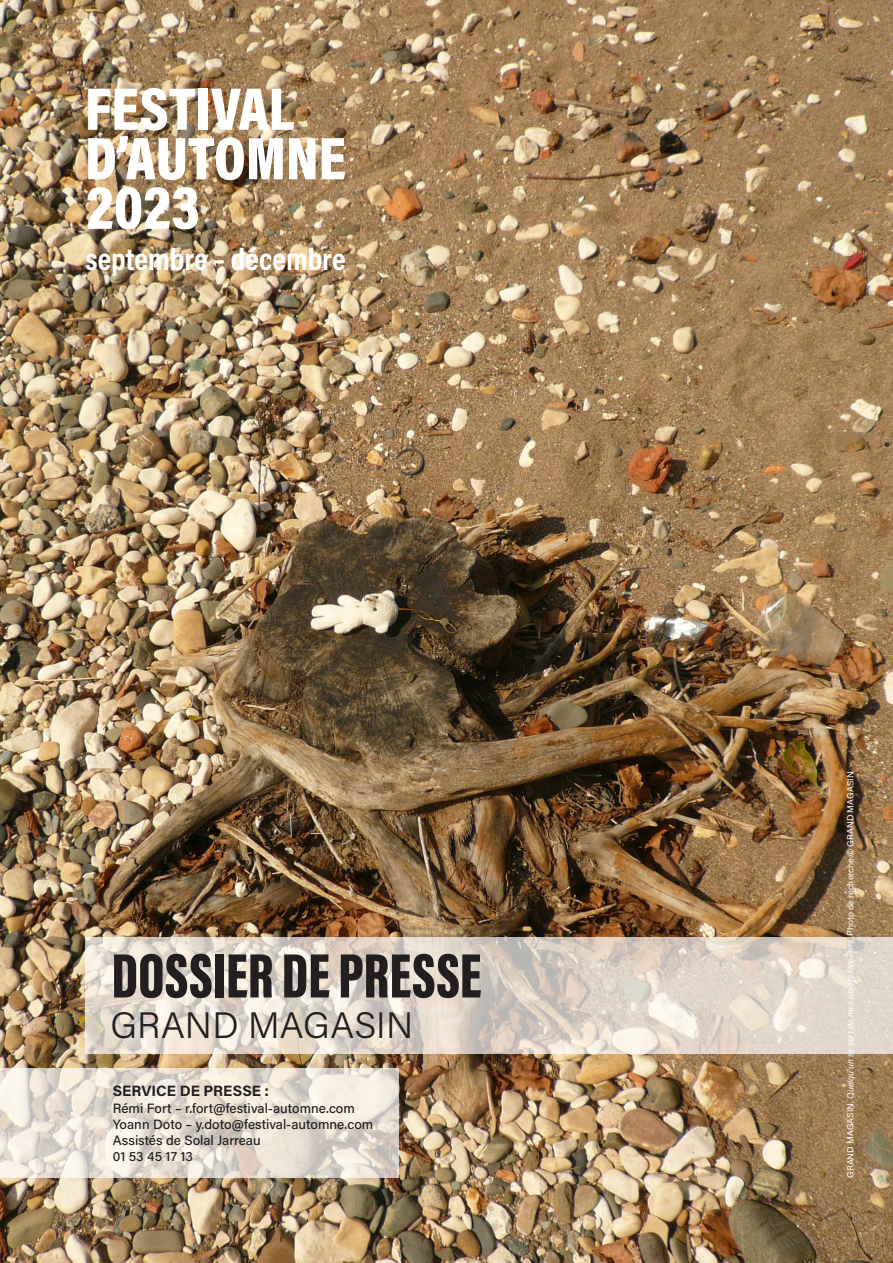
<style>
.page{position:relative;width:893px;height:1263px;background:#fff}
.page>*{position:absolute;margin:0;border:0;box-sizing:border-box;transform-origin:0 0}
.t1{font:900 64.5px "Acumin Pro Extra Cond";color:#231f20}
.t2{font:900 60.9px "Acumin Pro Cond";color:#fff}
.t3{font:300 36.75px "Acumin Pro";letter-spacing:.005em;color:#231f20}
.t4{font:700 31.2px "Acumin Pro Cond";color:#fff}
.t5{font:700 15px "Acumin Pro";color:#231f20}
.t6{font:500 13.5px "Acumin Pro";color:#231f20}
.Texte{font:9px "Acumin Pro";color:#fff}
.s1{font-style:italic}
</style>
<div class="page">
<img style="left:0;top:0;width:893px;height:1263px">
<svg style="left:0;top:1069px;width:398px;height:109px;background:#e6ded4"></svg>
<svg style="left:85px;top:937px;width:808px;height:117px;background:#e0d7cb"></svg>
<p class="t2" style="left:85px;top:69px;width:211px">FESTIVAL</p>
<p class="t2" style="left:85px;top:119px;width:262px">D’AUTOMNE</p>
<p class="t2" style="left:86px;top:168px;width:115px">2023</p>
<p class="t4" style="left:85px;top:238px;width:262px">septembre – décembre</p>
<p class="t1" style="left:112px;top:936px;width:372px">DOSSIER DE PRESSE</p>
<p class="t3" style="left:111px;top:1000px;width:304px">GRAND MAGASIN</p>
<p class="t5" style="left:113px;top:1080px;width:158px">SERVICE DE PRESSE :</p>
<p class="t6" style="left:113px;top:1098px;width:244px">Rémi Fort – r.fort@festival-automne.com</p>
<p class="t6" style="left:113px;top:1115px;width:262px">Yoann Doto – y.doto@festival-automne.com</p>
<p class="t6" style="left:113px;top:1131px;width:149px">Assistés de Solal Jarreau</p>
<p class="t6" style="left:113px;top:1147px;width:82px">01 53 45 17 13</p>
<p class="Texte" style="left:844px;top:1178px;width:408px;rotate:-90deg">GRAND MAGASIN, <span class="s1">Quelqu'un se sert de mes objets familiers</span>, Photo de recherche © GRAND MAGASIN</p>
</div>
